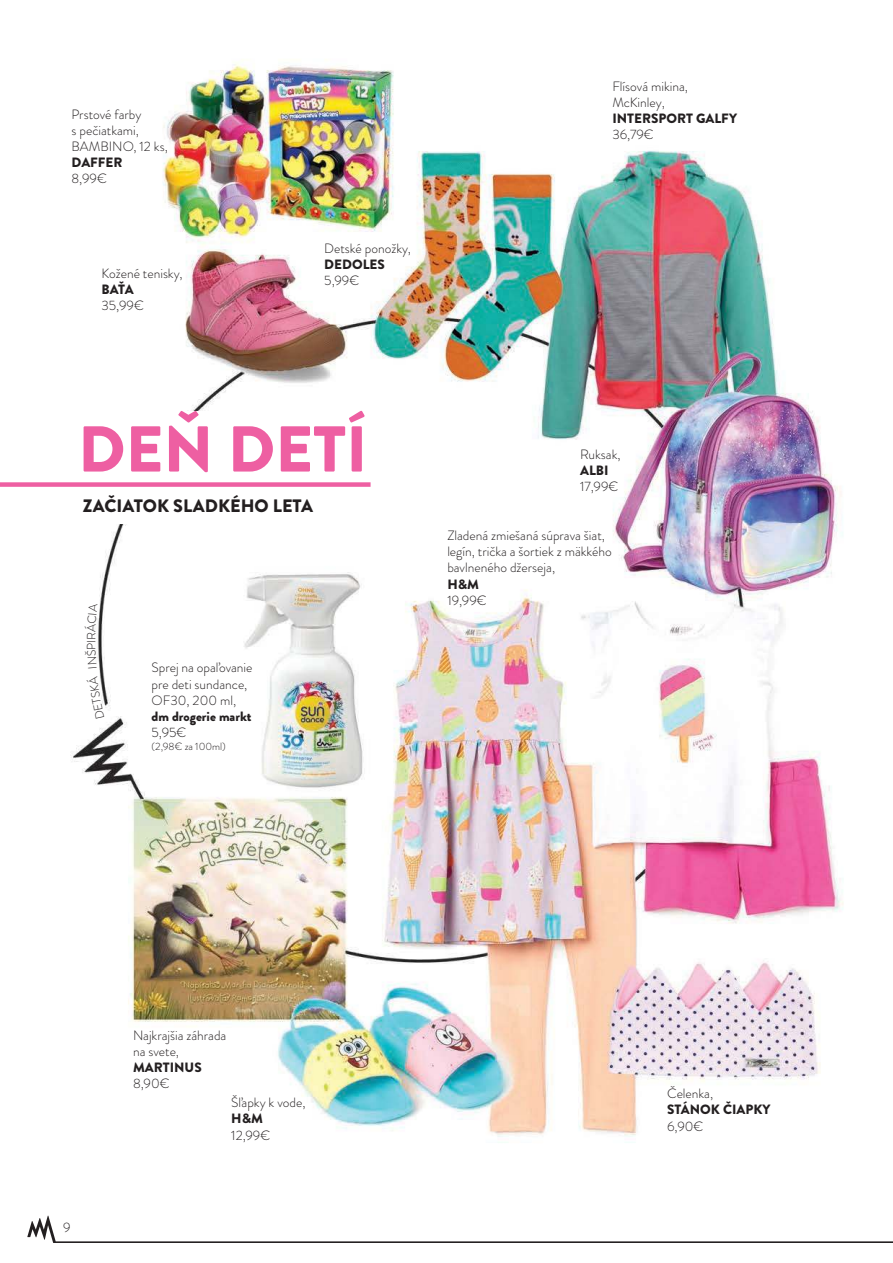
<style>
.page{position:relative;width:893px;height:1263px;background:#fff}
.page>*{position:absolute;margin:0;border:0;box-sizing:border-box;transform-origin:0 0}
.t1{font:900 64.65px "Brandon Grotesque";color:#ee5fa2}
.t2{font:900 18px "Brandon Grotesque";color:#231f20}
.t3{font:300 13.5px/16.2px "Brandon Grotesque";color:#231f20}
.t4{font:900 13.5px "Brandon Grotesque";color:#231f20}
.t5{font:300 12px "Brandon Grotesque";color:#231f20}
.t6{font:300 10.5px "Brandon Grotesque";color:#231f20}
</style>
<div class="page">
<img style="left:71px;top:63px;width:772px;height:1080px">
<svg style="left:27px;top:1215px;width:866px;height:28px"></svg>
<div style="left:48px;top:411px;width:195px;height:112px;background:#fff"></div>
<div style="left:0;top:482px;width:371px;height:5px;background:#ee5fa2"></div>
<svg style="left:87px;top:676px;width:17px;height:43px"></svg>
<svg style="left:85px;top:604px;width:12px;height:64px"></svg>
<p class="t3" style="left:72px;top:106px;width:98px">Prstové farby<br>s pečiatkami,<br>BAMBINO, 12 ks,</p>
<p class="t4" style="left:72px;top:154px;width:52px">DAFFER</p>
<p class="t3" style="left:72px;top:171px;width:37px">8,99€</p>
<p class="t3" style="left:102px;top:265px;width:83px">Kožené tenisky,</p>
<p class="t4" style="left:102px;top:281px;width:34px">BAŤA</p>
<p class="t3" style="left:102px;top:298px;width:44px">35,99€</p>
<p class="t3" style="left:324px;top:241px;width:88px">Detské ponožky,</p>
<p class="t4" style="left:324px;top:256px;width:62px">DEDOLES</p>
<p class="t3" style="left:324px;top:273px;width:36px">5,99€</p>
<p class="t3" style="left:612px;top:79px;width:77px">Flísová mikina,<br>McKinley,</p>
<p class="t4" style="left:612px;top:110px;width:126px">INTERSPORT GALFY</p>
<p class="t3" style="left:612px;top:127px;width:43px">36,79€</p>
<h1 class="t1" style="left:78px;top:411px;width:291px">DEŇ DETÍ</h1>
<h2 class="t2" style="left:83px;top:495px;width:232px">ZAČIATOK SLADKÉHO LETA</h2>
<p class="t5" style="left:85px;top:643px;width:5px;rotate:-90deg">I</p>
<p class="t3" style="left:152px;top:660px;width:103px">Sprej na opaľovanie pre deti sundance,<br>OF30, 200 ml,</p>
<p class="t4" style="left:152px;top:708px;width:101px">dm drogerie markt</p>
<p class="t3" style="left:152px;top:725px;width:36px">5,95€</p>
<p class="t6" style="left:152px;top:740px;width:76px">(2,98€ za 100ml)</p>
<p class="t3" style="left:580px;top:447px;width:42px">Ruksak,</p>
<p class="t4" style="left:580px;top:462px;width:30px">ALBI</p>
<p class="t3" style="left:580px;top:479px;width:40px">17,99€</p>
<p class="t3" style="left:447px;top:528px;width:166px">Zladená zmiešaná súprava šiat, legín, trička a šortiek z mäkkého bavlneného džerseja,</p>
<p class="t4" style="left:447px;top:576px;width:33px">H&amp;M</p>
<p class="t3" style="left:447px;top:593px;width:41px">19,99€</p>
<p class="t3" style="left:63px;top:1220px;width:9px">9</p>
<p class="t3" style="left:133px;top:1027px;width:95px">Najkrajšia záhrada na svete,</p>
<p class="t4" style="left:133px;top:1059px;width:70px">MARTINUS</p>
<p class="t3" style="left:133px;top:1076px;width:38px">8,90€</p>
<p class="t3" style="left:231px;top:1095px;width:76px">Šľapky k vode,</p>
<p class="t4" style="left:231px;top:1110px;width:33px">H&amp;M</p>
<p class="t3" style="left:231px;top:1127px;width:41px">12,99€</p>
<p class="t3" style="left:667px;top:1086px;width:48px">Čelenka,</p>
<p class="t4" style="left:667px;top:1101px;width:105px">STÁNOK ČIAPKY</p>
<p class="t3" style="left:667px;top:1118px;width:38px">6,90€</p>
</div>
